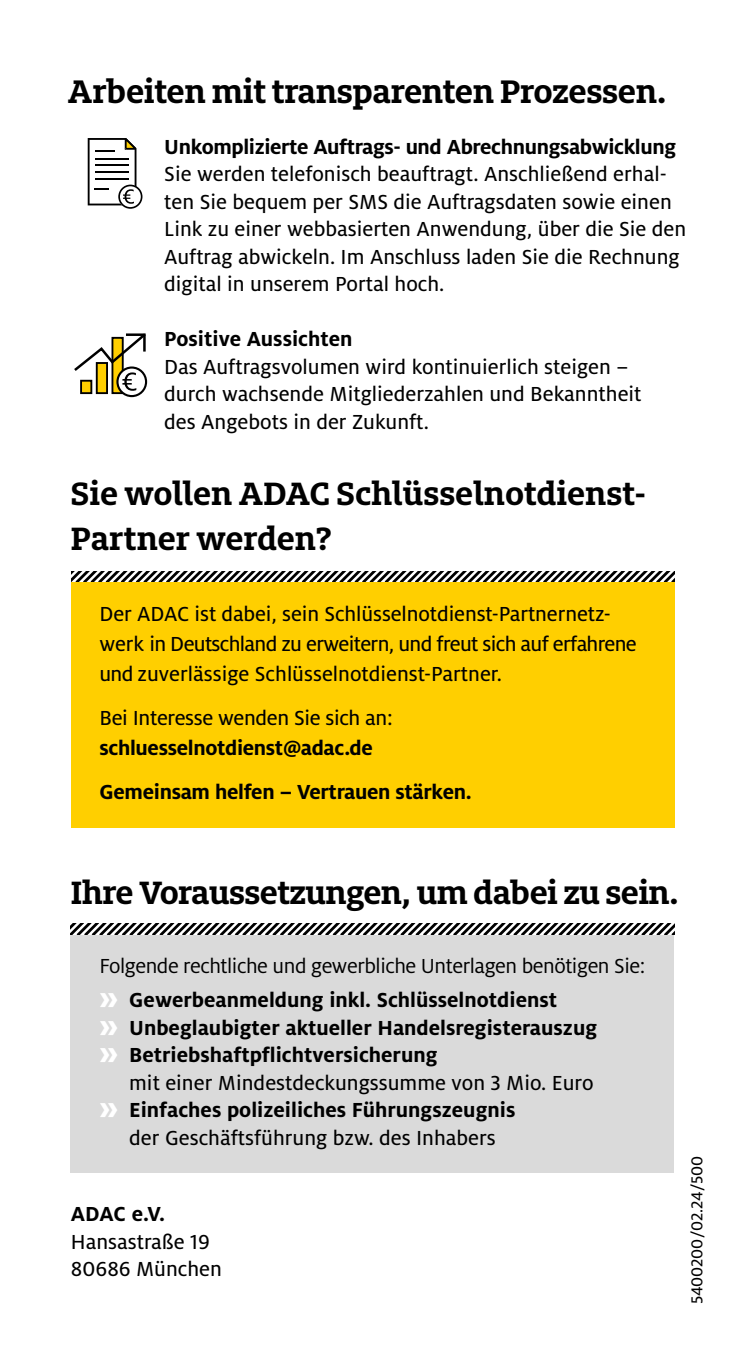
<style>
.page{position:relative;width:745px;height:1347px;background:#fff}
.page>*{position:absolute;margin:0;border:0;box-sizing:border-box;transform-origin:0 0}
.t1{font:700 36px "Milo Slab ADAC";letter-spacing:-.01em;color:#000}
.t2{font:700 35.75px/44px "Milo Slab ADAC";letter-spacing:-.005em;color:#000}
.t3{font:22.5px/27.5px "Milo ADAC Text";color:#000}
.t4{font:700 22.5px/44.2px "Milo ADAC";color:#000}
.t5{font:22.5px/34.5px "Milo ADAC";letter-spacing:-.02em;color:#000}
.t6{font:17.5px "Milo ADAC Text";color:#000}
.s1{font-weight:700;font-size:36.25px;color:#fff}
.s2{font-weight:700}
.s3{font-size:36.25px;color:#fff}
</style>
<div class="page">
<div style="left:71px;top:581px;width:602px;height:246px;background:#ffcf00"></div>
<svg style="left:71px;top:571px;width:602px;height:10px"></svg>
<svg style="left:88px;top:138px;width:54px;height:71px"></svg>
<svg style="left:74px;top:333px;width:74px;height:64px"></svg>
<div style="left:71px;top:930px;width:602px;height:243px;background:#dadada"></div>
<svg style="left:71px;top:923px;width:602px;height:11px"></svg>
<h1 class="t1" style="left:68px;top:68px;width:600px">Arbeiten mit transparenten Prozessen.</h1>
<p class="t4" style="left:164px;top:124px;width:513px">Unkomplizierte Auftrags- und Abrechnungsabwicklung</p>
<p class="t3" style="left:164px;top:160px;width:523px">Sie werden telefonisch beauftragt. Anschließend erhal&shy;ten Sie bequem per SMS die Auftragsdaten sowie einen Link zu einer webbasierten Anwendung, über die Sie den Auftrag abwickeln. Im Anschluss laden Sie die Rechnung digital in unserem Portal hoch.</p>
<p class="t4" style="left:164px;top:317px;width:190px">Positive Aussichten</p>
<p class="t3" style="left:164px;top:353px;width:478px">Das Auftragsvolumen wird kontinuierlich steigen – durch wachsende Mitgliederzahlen und Bekanntheit des Angebots in der Zukunft.</p>
<h2 class="t2" style="left:71px;top:471px;width:576px">Sie wollen ADAC Schlüsselnotdienst-<br>Partner werden?</h2>
<p class="t3" style="left:99px;top:599px;width:538px;line-height:30px">Der ADAC ist dabei, sein Schlüsselnotdienst-Partnernetz&shy;werk in Deutschland zu erweitern, und freut sich auf erfahrene und zuverlässige Schlüsselnotdienst-Partner.</p>
<p class="t3" style="left:99px;top:704px;width:294px">Bei Interesse wenden Sie sich an:</p>
<p class="t4" style="left:99px;top:725px;width:373px">schluesselnotdienst@adac.de<br>Gemeinsam helfen – Vertrauen stärken.</p>
<h2 class="t2" style="left:71px;top:869px;width:609px">Ihre Voraussetzungen, um dabei zu sein.</h2>
<p class="t5" style="left:99px;top:948px;width:547px">Folgende rechtliche und gewerbliche Unterlagen benötigen Sie: <span class="s1">››</span> <span class="s2">Gewerbeanmeldung inkl. Schlüsselnotdienst</span></p>
<p class="t4" style="left:99px;top:1014px;width:499px;line-height:27.5px"><span class="s3">››</span> Unbeglaubigter aktueller Handelsregisterauszug <span class="s3">››</span> Betriebshaftpflichtversicherung</p>
<p class="t3" style="left:129px;top:1069px;width:465px">mit einer Mindestdeckungssumme von 3 Mio. Euro</p>
<p class="t4" style="left:99px;top:1088px;width:417px"><span class="s3">››</span> Einfaches polizeiliches Führungszeugnis</p>
<p class="t3" style="left:129px;top:1124px;width:368px">der Geschäftsführung bzw. des Inhabers</p>
<p class="t4" style="left:71px;top:1191px;width:96px">ADAC e.V.</p>
<p class="t3" style="left:71px;top:1227px;width:152px">Hansastraße 19<br>80686 München</p>
<p class="t6" style="left:686px;top:1304px;width:150px;rotate:-90deg">5400200/02.24/500</p>
</div>
